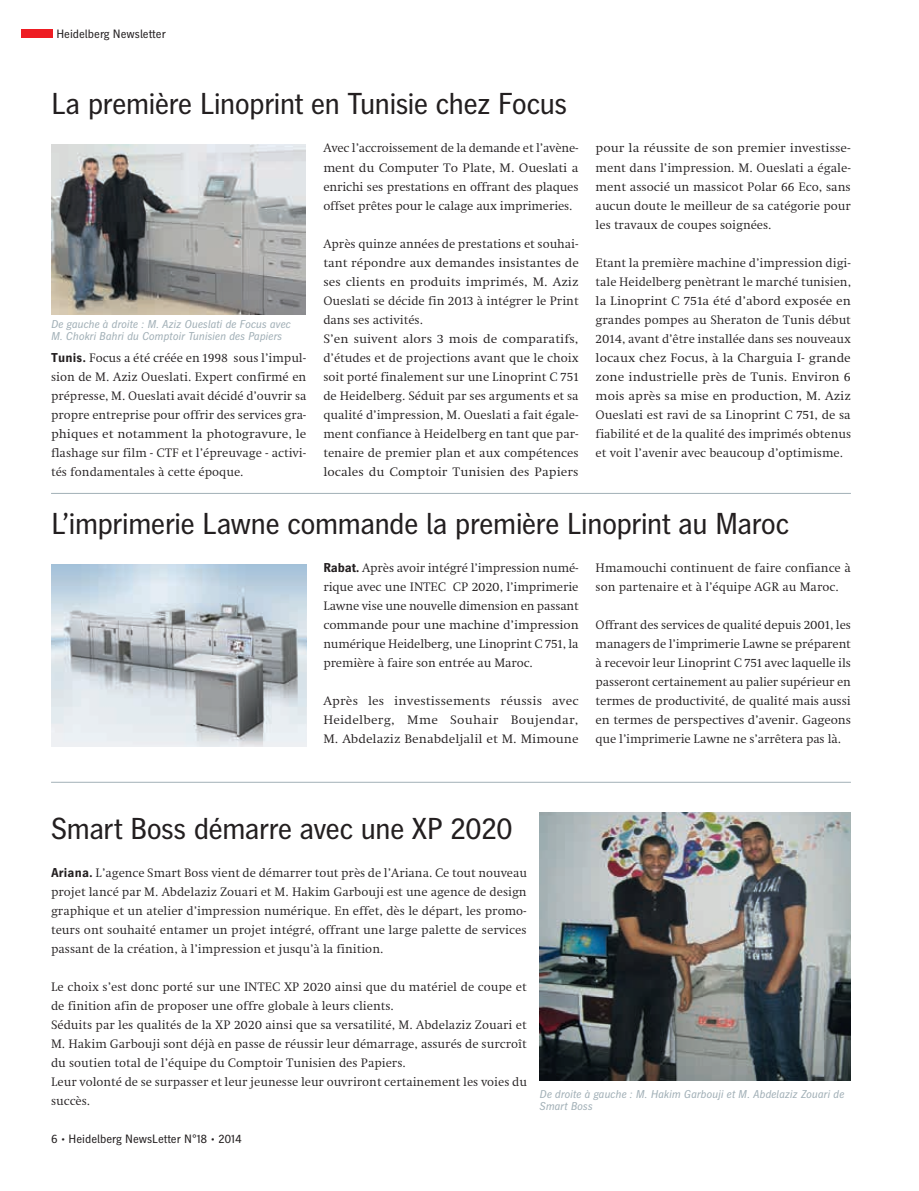
<style>
.page{position:relative;width:919px;height:1191px;background:#fff}
.page>*{position:absolute;margin:0;border:0;box-sizing:border-box;transform-origin:0 0}
.t1{font:30px "Heidelberg Gothic Ml";letter-spacing:-.03em;color:#231f20}
.t2{font:12.75px/19px "Heidelberg Antiqua ML";color:#231f20;text-align:justify}
.t3{font:12.75px/19px "Heidelberg Antiqua ML";color:#231f20;text-align:justify;scale:1.05 1}
.t4{font:12px "Heidelberg Gothic Ml";color:#231f20}
.t5{font:italic 11.25px/12.3px "Heidelberg Gothic Ml";color:#a2b0b7}
.s1{font-family:"Heidelberg Gothic Ml";font-weight:700}
</style>
<div class="page">
<div style="left:21px;top:30px;width:32px;height:8px;background:#ee1d23"></div>
<img style="left:51px;top:564px;width:255px;height:182px">
<img style="left:51px;top:145px;width:255px;height:169px">
<img style="left:539px;top:812px;width:311px;height:268px">
<hr style="left:51px;top:493px;width:799px;height:1px;background:#a2b0b7">
<hr style="left:51px;top:782px;width:799px;height:1px;background:#a2b0b7">
<p class="t4" style="left:56px;top:27px;width:111px">Heidelberg Newsletter</p>
<h1 class="t1" style="left:51px;top:87px;width:517px">La première Linoprint en Tunisie chez Focus</h1>
<p class="t5" style="left:51px;top:318px;width:241px">De gauche à droite : M. Aziz Oueslati de Focus avec<br>M. Chokri Bahri du Comptoir Tunisien des Papiers</p>
<p class="t2" style="left:51px;top:348px;width:257px"><span class="s1">Tunis.</span> Focus a été créée en 1998 sous l’impul&shy;sion de M. Aziz Oueslati. Expert confirmé en prépresse, M. Oueslati avait décidé d’ouvrir sa propre entreprise pour offrir des services gra&shy;phiques et notamment la photogravure, le flashage sur film - CTF et l’épreuvage - activi&shy;tés fondamentales à cette époque.</p>
<p class="t2" style="left:323px;top:139px;width:257px">Avec l’accroissement de la demande et l’avène&shy;ment du Computer To Plate, M. Oueslati a enrichi ses prestations en offrant des plaques offset prêtes pour le calage aux imprimeries.</p>
<p class="t2" style="left:323px;top:234px;width:257px;text-align:left">Après quinze années de prestations et souhai&shy;tant répondre aux demandes insistantes de ses clients en produits imprimés, M. Aziz Oueslati se décide fin 2013 à intégrer le Print dans ses activités.<br>S’en suivent alors 3 mois de comparatifs, d’études et de projections avant que le choix soit porté finalement sur une Linoprint C 751 de Heidelberg. Séduit par ses arguments et sa qualité d’impression, M. Oueslati a fait égale&shy;ment confiance à Heidelberg en tant que par&shy;tenaire de premier plan et aux compétences locales du Comptoir Tunisien des Papiers</p>
<p class="t3" style="left:595px;top:139px;width:244px">pour la réussite de son premier investisse&shy;ment dans l’impression. M. Oueslati a égale&shy;ment associé un massicot Polar 66 Eco, sans aucun doute le meilleur de sa catégorie pour les travaux de coupes soignées.</p>
<p class="t2" style="left:595px;top:253px;width:257px">Etant la première machine d’impression digi&shy;tale Heidelberg penètrant le marché tunisien, la Linoprint C 751a été d’abord exposée en grandes pompes au Sheraton de Tunis début 2014, avant d’être installée dans ses nouveaux locaux chez Focus, à la Charguia I- grande zone industrielle près de Tunis. Environ 6 mois après sa mise en production, M. Aziz Oueslati est ravi de sa Linoprint C 751, de sa fiabilité et de la qualité des imprimés obtenus et voit l’avenir avec beaucoup d’optimisme.</p>
<h1 class="t1" style="left:51px;top:506px;width:739px">L’imprimerie Lawne commande la première Linoprint au Maroc</h1>
<p class="t2" style="left:323px;top:558px;width:257px"><span class="s1">Rabat.</span> Après avoir intégré l’impression numé&shy;rique avec une INTEC CP 2020, l’imprimerie Lawne vise une nouvelle dimension en passant commande pour une machine d’impression numérique Heidelberg, une Linoprint C 751, la première à faire son entrée au Maroc.</p>
<p class="t3" style="left:323px;top:691px;width:244px">Après les investissements réussis avec Heidelberg, Mme Souhair Boujendar, M. Abdelaziz Benabdeljalil et M. Mimoune</p>
<p class="t2" style="left:595px;top:558px;width:257px">Hmamouchi continuent de faire confiance à son partenaire et à l’équipe AGR au Maroc.</p>
<p class="t2" style="left:595px;top:615px;width:257px">Offrant des services de qualité depuis 2001, les managers de l’imprimerie Lawne se préparent à recevoir leur Linoprint C 751 avec laquelle ils passeront certainement au palier supérieur en termes de productivité, de qualité mais aussi en termes de perspectives d’avenir. Gageons que l’imprimerie Lawne ne s’arrêtera pas là.</p>
<h1 class="t1" style="left:51px;top:811px;width:463px">Smart Boss démarre avec une XP 2020</h1>
<p class="t2" style="left:51px;top:863px;width:477px"><span class="s1">Ariana.</span> L’agence Smart Boss vient de démarrer tout près de l’Ariana. Ce tout nouveau projet lancé par M. Abdelaziz Zouari et M. Hakim Garbouji est une agence de design graphique et un atelier d’impression numérique. En effet, dès le départ, les promo&shy;teurs ont souhaité entamer un projet intégré, offrant une large palette de services passant de la création, à l’impression et jusqu’à la finition.</p>
<p class="t2" style="left:51px;top:977px;width:477px;text-align:left">Le choix s’est donc porté sur une INTEC XP 2020 ainsi que du matériel de coupe et de finition afin de proposer une offre globale à leurs clients.<br>Séduits par les qualités de la XP 2020 ainsi que sa versatilité, M. Abdelaziz Zouari et M. Hakim Garbouji sont déjà en passe de réussir leur démarrage, assurés de surcroît du soutien total de l’équipe du Comptoir Tunisien des Papiers.<br>Leur volonté de se surpasser et leur jeunesse leur ouvriront certainement les voies du succès.</p>
<p class="t4" style="left:51px;top:1132px;width:192px">6 • Heidelberg NewsLetter N°18 • 2014</p>
<p class="t5" style="left:539px;top:1087px;width:306px">De droite à gauche : M. Hakim Garbouji et M. Abdelaziz Zouari de<br>Smart Boss</p>
</div>
